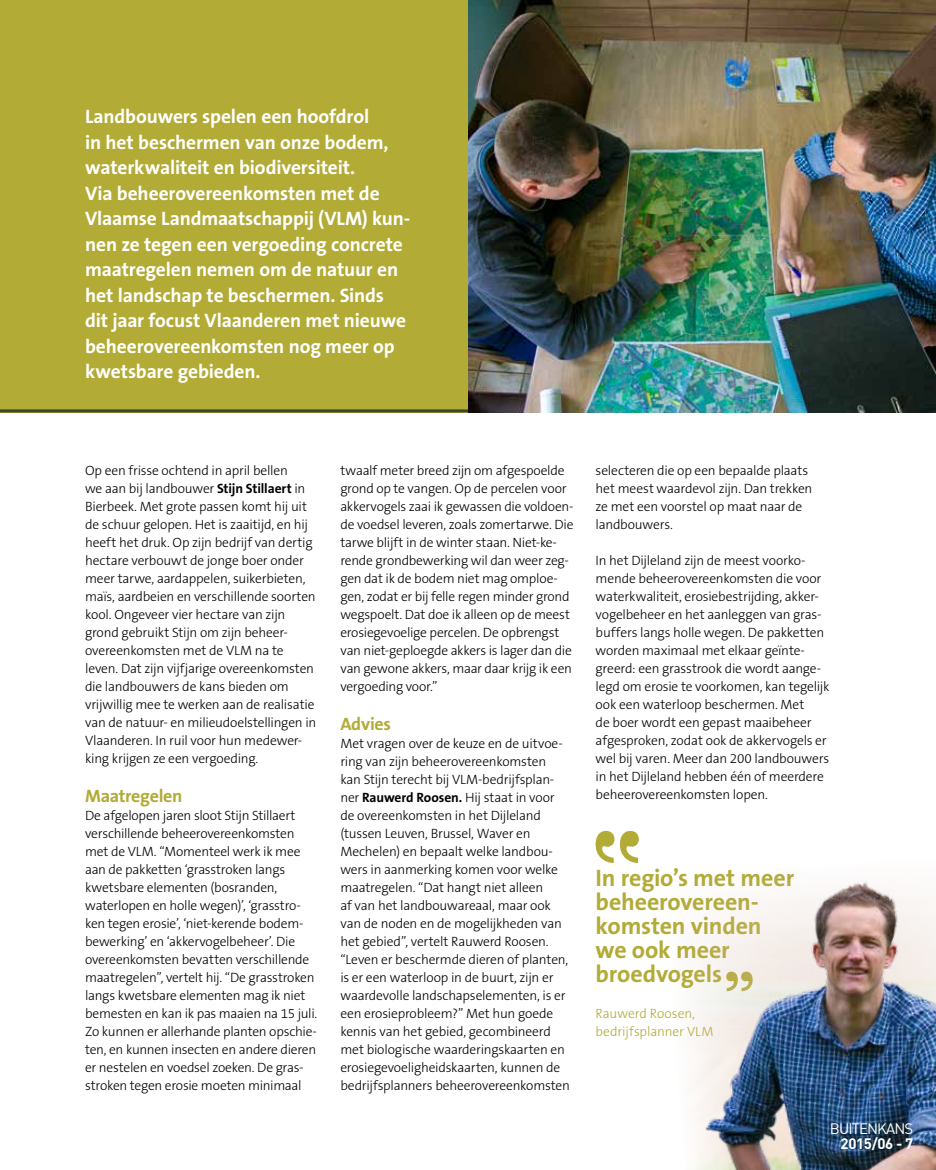
<style>
.page{position:relative;width:936px;height:1170px;background:#fff}
.page>*{position:absolute;margin:0;border:0;box-sizing:border-box;transform-origin:0 0}
.t1{font:700 24px/24px "The Sans B7";letter-spacing:-.005em;color:#b2ab36}
.t2{font:700 19.5px/25.5px "The Sans B7";letter-spacing:-.005em;color:#fff}
.t3{font:700 18px "The Sans B7";letter-spacing:-.015em;color:#b2ab36}
.t4{font:15px "DIN";letter-spacing:-.06em;color:#fff}
.t5{font:700 15px "DIN";letter-spacing:-.025em;color:#fff}
.t6{font:300 13.5px/18px "The Sans B3";letter-spacing:-.015em;color:#000}
.t7{font:300 13.5px/18px "The Sans B3";color:#b2ab36}
.s1{font-family:"The Sans B7";font-weight:700}
</style>
<div class="page">
<div style="left:0;top:0;width:935px;height:412px;background:#b2ab36"></div>
<img style="left:468px;top:0;width:467px;height:412px">
<hr style="left:0;top:409px;width:468px;height:3px;background:#3a4735">
<svg style="left:595px;top:830px;width:43px;height:33px"></svg>
<img style="left:693px;top:881px;width:242px;height:288px">
<p class="t2" style="left:85px;top:104px;width:327px">Landbouwers spelen een hoofdrol<br>in het beschermen van onze bodem, waterkwaliteit en biodiversiteit.<br>Via beheerovereenkomsten met de Vlaamse Landmaatschappij (VLM) kun&shy;nen ze tegen een vergoeding concrete maatregelen nemen om de natuur en het landschap te beschermen. Sinds dit jaar focust Vlaanderen met nieuwe beheerovereenkomsten nog meer op kwetsbare gebieden.</p>
<p class="t6" style="left:85px;top:462px;width:233px">Op een frisse ochtend in april bellen<br>we aan bij landbouwer <span class="s1">Stijn Stillaert</span> in Bierbeek. Met grote passen komt hij uit de schuur gelopen. Het is zaaitijd, en hij heeft het druk. Op zijn bedrijf van dertig hectare verbouwt de jonge boer onder meer tarwe, aardappelen, suikerbieten, maïs, aardbeien en verschillende soorten kool. Ongeveer vier hectare van zijn grond gebruikt Stijn om zijn beheer&shy;overeenkomsten met de VLM na te leven. Dat zijn vijfjarige overeenkomsten die landbouwers de kans bieden om vrijwillig mee te werken aan de realisatie van de natuur- en milieudoelstellingen in Vlaanderen. In ruil voor hun medewer&shy;king krijgen ze een vergoeding.</p>
<h3 class="t3" style="left:85px;top:786px;width:99px">Maatregelen</h3>
<p class="t6" style="left:85px;top:807px;width:234px">De afgelopen jaren sloot Stijn Stillaert verschillende beheerovereenkomsten met de VLM. “Momenteel werk ik mee aan de pakketten ‘grasstroken langs kwetsbare elementen (bosranden, waterlopen en holle wegen)’, ‘grasstro&shy;ken tegen erosie’, ‘niet-kerende bodem&shy;bewerking’ en ‘akkervogelbeheer’. Die overeenkomsten bevatten verschillende maatregelen”, vertelt hij. “De grasstroken langs kwetsbare elementen mag ik niet bemesten en kan ik pas maaien na 15 juli.<br>Zo kunnen er allerhande planten opschie&shy;ten, en kunnen insecten en andere dieren er nestelen en voedsel zoeken. De gras&shy;stroken tegen erosie moeten minimaal</p>
<p class="t6" style="left:340px;top:462px;width:235px">twaalf meter breed zijn om afgespoelde grond op te vangen. Op de percelen voor akkervogels zaai ik gewassen die voldoen&shy;de voedsel leveren, zoals zomertarwe. Die tarwe blijft in de winter staan. Niet-ke&shy;rende grondbewerking wil dan weer zeg&shy;gen dat ik de bodem niet mag omploe&shy;gen, zodat er bij felle regen minder grond wegspoelt. Dat doe ik alleen op de meest erosiegevoelige percelen. De opbrengst van niet-geploegde akkers is lager dan die van gewone akkers, maar daar krijg ik een vergoeding voor.”</p>
<h3 class="t3" style="left:340px;top:714px;width:52px">Advies</h3>
<p class="t6" style="left:340px;top:735px;width:231px">Met vragen over de keuze en de uitvoe&shy;ring van zijn beheerovereenkomsten kan Stijn terecht bij VLM-bedrijfsplan&shy;ner <span class="s1">Rauwerd Roosen.</span> Hij staat in voor de overeenkomsten in het Dijleland (tussen Leuven, Brussel, Waver en Mechelen) en bepaalt welke landbou&shy;wers in aanmerking komen voor welke maatregelen. “Dat hangt niet alleen<br>af van het landbouwareaal, maar ook van de noden en de mogelijkheden van het gebied”, vertelt Rauwerd Roosen. “Leven er beschermde dieren of planten, is er een waterloop in de buurt, zijn er waardevolle landschapselementen, is er een erosieprobleem?” Met hun goede kennis van het gebied, gecombineerd met biologische waarderingskaarten en erosiegevoeligheidskaarten, kunnen de bedrijfsplanners beheerovereenkomsten</p>
<p class="t6" style="left:595px;top:462px;width:218px">selecteren die op een bepaalde plaats het meest waardevol zijn. Dan trekken ze met een voorstel op maat naar de landbouwers.</p>
<p class="t6" style="left:595px;top:552px;width:235px">In het Dijleland zijn de meest voorko&shy;mende beheerovereenkomsten die voor waterkwaliteit, erosiebestrijding, akker&shy;vogelbeheer en het aanleggen van gras&shy;buffers langs holle wegen. De pakketten worden maximaal met elkaar geïnte&shy;greerd: een grasstrook die wordt aange&shy;legd om erosie te voorkomen, kan tegelijk ook een waterloop beschermen. Met<br>de boer wordt een gepast maaibeheer afgesproken, zodat ook de akkervogels er wel bij varen. Meer dan 200 landbouwers in het Dijleland hebben één of meerdere beheerovereenkomsten lopen.</p>
<h1 class="t1" style="left:595px;top:866px;width:200px">In regio’s met meer beheerovereen&shy;komsten vinden we ook meer broedvogels</h1>
<p class="t7" style="left:595px;top:1004px;width:119px">Rauwerd Roosen, bedrijfsplanner VLM</p>
<p class="t4" style="left:829px;top:1118px;width:85px">BUITENKANS</p>
<p class="t5" style="left:840px;top:1133px;width:74px">2015/06 - 7</p>
</div>
